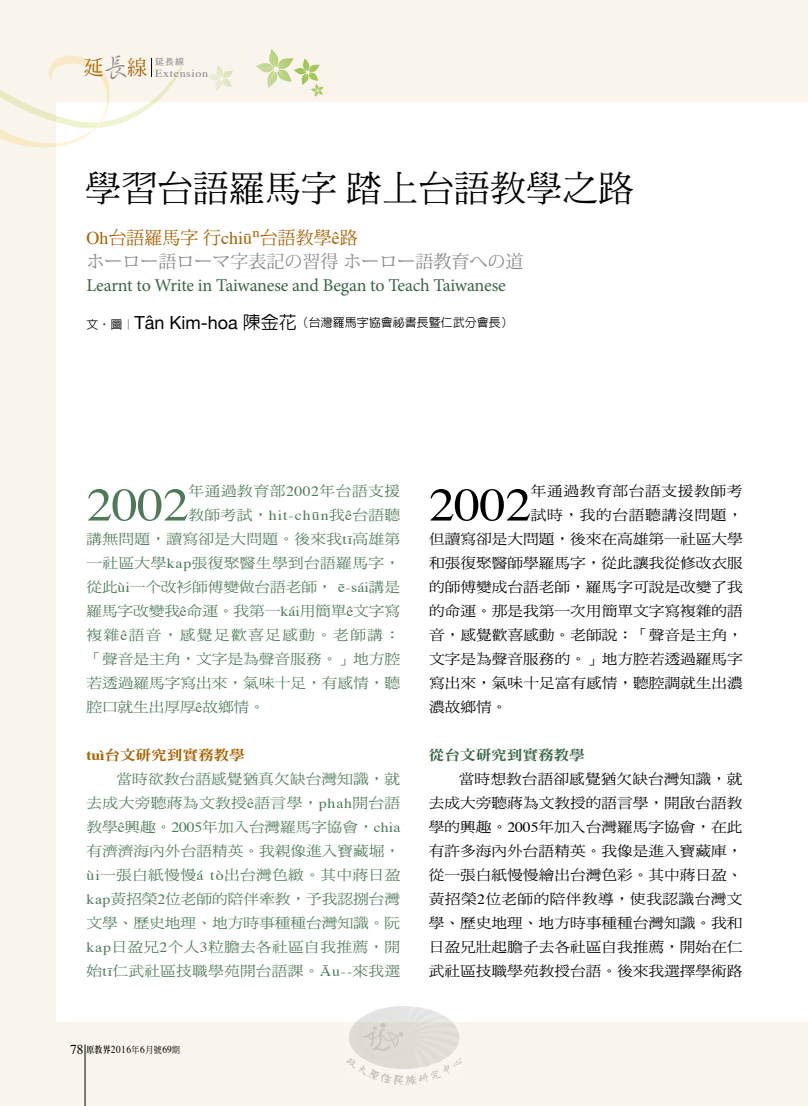
<style>
.page{position:relative;width:808px;height:1106px;background:#f9f5ec}
.page>*{position:absolute;margin:0;border:0;box-sizing:border-box;transform-origin:0 0}
.t1{font:46.8px "Times";color:#4e7a58;scale:1.11 1}
.t2{font:46.8px "Times";color:#000;scale:1.11 1}
.t3{font:36px "DF Ming Std W5";color:#000}
.t4{font:18px "Minion Pro";letter-spacing:-.015em;color:#396545}
.t5{font:18px "Koz Min Pro";color:#898989}
.t6{font:18px "DF Ming Std W5";color:#a76000}
.t7{font:14.1px/24px "DF Ming Std W5";letter-spacing:-.005em;color:#000;text-align:justify;scale:1.11 1}
.t8{font:14.1px/24px "DF Ming Std W5";letter-spacing:.01em;color:#4e7a58;text-align:justify;scale:1.11 1}
.t9{font:14.1px "DF Ming Std W5";letter-spacing:-.01em;color:#4e7a58;scale:1.11 1}
.t10{font:14.1px "DF Ming Std W5";letter-spacing:.04em;color:#000;scale:1.11 1}
.t11{font:14.1px "DF Ming Std W5";letter-spacing:.08em;color:#4e7a58;scale:1.11 1}
.t12{font:14.1px "DF Ming Std W5";letter-spacing:.03em;color:#4e7a58;scale:1.11 1}
.t13{font:14.1px "DF Ming Std W9";letter-spacing:-.01em;color:#a76000;scale:1.11 1}
.t14{font:14.1px "DF Ming Std W9";letter-spacing:-.01em;color:#396545;scale:1.11 1}
.t15{font:500 12px "AR Hei B5";color:#000}
.t16{font:10.8px "Times";letter-spacing:.05em;color:#898989;scale:1.11 1}
.t17{font:10.5px "Times";letter-spacing:.05em;color:#000;scale:.9 1}
.t18{font:9px "Heisei Kaku Go Std W3";color:#898989}
.s1{font-family:"AR Xing Shu B5";font-weight:500;font-size:27.75px}
.s2{font-family:"Times"}
.s3{font-family:"Yu Min";font-weight:500}
.s4{font-family:"Helvetica Neue";font-weight:400;font-size:18px}
.s5{font-size:18px}
.s6{font-family:"Times";font-weight:700}
.s7{font-size:13.5px}
.s8{font-family:"AR Ming B5";font-weight:800;font-size:9px}
.s9{font-family:"DF Ming Std W5";font-size:9px}
</style>
<div class="page">
<div style="left:56px;top:102px;width:752px;height:920px;background:#fff"></div>
<svg style="left:256px;top:49px;width:68px;height:48px"></svg>
<svg style="left:208px;top:65px;width:25px;height:26px"></svg>
<hr style="left:85px;top:1044px;width:1px;height:62px;background:#000">
<svg style="left:0;top:55px;width:182px;height:93px"></svg>
<img style="left:347px;top:1006px;width:114px;height:78px">
<p class="t16" style="left:84px;top:63px;width:114px"><sup>延</sup><span class="s1">長</span><sup>線</sup> Extension</p>
<p class="t18" style="left:155px;top:55px;width:30px">延長線</p>
<h2 class="t3" style="left:85px;top:169px;width:550px">學習台語羅馬字踏上台語教學之路</h2>
<p class="t6" style="left:87px;top:228px;width:273px"><span class="s2">Oh</span>台語羅馬字行<span class="s2">chiū</span><span class="s3">ⁿ</span>台語教學<span class="s2">ê</span>路</p>
<p class="t5" style="left:87px;top:249px;width:439px">ホーロー語ローマ字表記の習得 ホーロー語教育への道</p>
<p class="t4" style="left:87px;top:273px;width:421px">Learnt to Write in Taiwanese and Began to Teach Taiwanese</p>
<p class="t15" style="left:87px;top:316px;width:428px">文‧圖︱<span class="s4">Tân Kim-hoa</span> <span class="s5">陳金花</span>（台灣羅馬字協會祕書長暨仁武分會長）</p>
<h1 class="t1" style="left:87px;top:461px;width:94px">2002</h1>
<p class="t12" style="left:188px;top:483px;width:192px">年通過教育部<span class="s2">2002</span>年台語支援</p>
<p class="t8" style="left:188px;top:503px;width:192px">教師考試，<span class="s2">hit-chūn</span>我<span class="s2">ê</span>台語聽</p>
<p class="t8" style="left:87px;top:527px;width:284px">講無問題，讀寫卻是大問題。後來我<span class="s2">tī</span>高雄第</p>
<p class="t8" style="left:86px;top:551px;width:284px">一社區大學<span class="s2">kap</span>張復聚醫生學到台語羅馬字，</p>
<p class="t9" style="left:86px;top:579px;width:284px">從此<span class="s2">ùi</span>一个改衫師傅變做台語老師， <span class="s2">ē-sái</span>講是</p>
<p class="t9" style="left:86px;top:603px;width:284px">羅馬字改變我<span class="s2">ê</span>命運。我第一<span class="s2">kái</span>用簡單<span class="s2">ê</span>文字寫</p>
<p class="t11" style="left:86px;top:627px;width:284px">複雜<span class="s2">ê</span>語音，感覺足歡喜足感動。老師講：</p>
<p class="t8" style="left:86px;top:647px;width:284px">「聲音是主角，文字是為聲音服務。」地方腔</p>
<p class="t8" style="left:86px;top:671px;width:284px">若透過羅馬字寫出來，氣味十足，有感情，聽</p>
<p class="t9" style="left:86px;top:699px;width:162px">腔口就生出厚厚<span class="s2">ê</span>故鄉情。</p>
<p class="t13" style="left:87px;top:747px;width:144px"><span class="s6">tuì</span>台文研究到實務教學</p>
<p class="t8" style="left:86px;top:767px;width:284px;text-indent:30px">當時欲教台語感覺猶真欠缺台灣知識，就去成大旁聽蔣為文教授<span class="s2">ê</span>語言學，<span class="s2">phah</span>開台語教學<span class="s2">ê</span>興趣。<span class="s2">2005</span>年加入台灣羅馬字協會，<span class="s2">chia</span>有濟濟海內外台語精英。我親像進入寶藏堀，<span class="s2">ùi</span>一張白紙慢慢<span class="s2">á tò</span>出台灣色緻。其中蔣日盈<span class="s2">kap</span>黃招榮<span class="s2">2</span>位老師的陪伴牽教，予我認捌台灣文學、歷史地理、地方時事種種台灣知識。阮<span class="s2">kap</span>日盈兄<span class="s2">2</span>个人<span class="s2">3</span>粒膽去各社區自我推薦，開始<span class="s2">tī</span>仁武社區技職學苑開台語課。<span class="s2">Āu--</span>來我選</p>
<p class="t17" style="left:70px;top:1039px;width:124px"><span class="s7">78</span> <span class="s8">原教界</span>2016<span class="s9">年</span>6<span class="s9">月號</span>69<span class="s9">期</span></p>
<h1 class="t2" style="left:429px;top:461px;width:94px">2002</h1>
<p class="t10" style="left:531px;top:483px;width:192px">年通過教育部台語支援教師考</p>
<p class="t10" style="left:531px;top:507px;width:192px">試時，我的台語聽講沒問題，</p>
<p class="t7" style="left:429px;top:527px;width:284px">但讀寫卻是大問題，後來在高雄第一社區大學</p>
<p class="t7" style="left:429px;top:551px;width:284px">和張復聚醫師學羅馬字，從此讓我從修改衣服</p>
<p class="t7" style="left:429px;top:575px;width:284px">的師傅變成台語老師，羅馬字可說是改變了我</p>
<p class="t7" style="left:429px;top:599px;width:284px">的命運。那是我第一次用簡單文字寫複雜的語</p>
<p class="t7" style="left:429px;top:623px;width:284px">音，感覺歡喜感動。老師說：「聲音是主角，</p>
<p class="t7" style="left:429px;top:647px;width:284px">文字是為聲音服務的。」地方腔若透過羅馬字</p>
<p class="t7" style="left:429px;top:671px;width:284px">寫出來，氣味十足富有感情，聽腔調就生出濃</p>
<p class="t7" style="left:429px;top:695px;width:72px">濃故鄉情。</p>
<p class="t14" style="left:429px;top:747px;width:142px">從台文研究到實務教學</p>
<p class="t7" style="left:429px;top:767px;width:284px;text-indent:30px">當時想教台語卻感覺猶欠缺台灣知識，就去成大旁聽蔣為文教授的語言學，開啟台語教學的興趣。<span class="s2">2005</span>年加入台灣羅馬字協會，在此有許多海內外台語精英。我像是進入寶藏庫，從一張白紙慢慢繪出台灣色彩。其中蔣日盈、黃招榮<span class="s2">2</span>位老師的陪伴教導，使我認識台灣文學、歷史地理、地方時事種種台灣知識。我和日盈兄壯起膽子去各社區自我推薦，開始在仁武社區技職學苑教授台語。後來我選擇學術路</p>
</div>
